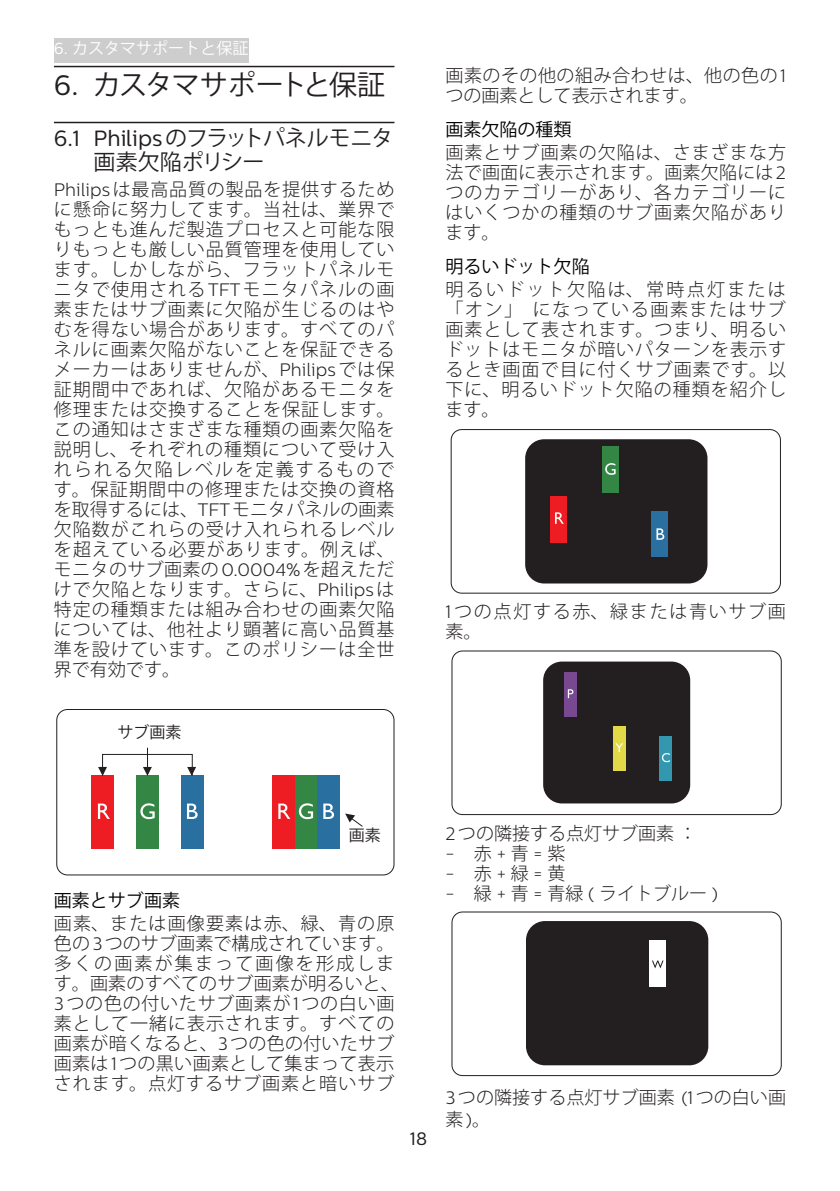
<style>
.page{position:relative;width:840px;height:1191px;background:#fff}
.page>*{position:absolute;margin:0;border:0;box-sizing:border-box;transform-origin:0 0}
.t1{font:28px "Koz Go Std";letter-spacing:-.055em;color:#231f20}
.t2{font:22px/24px "Koz Go Std";letter-spacing:-.03em;color:#231f20}
.chapter-paragraph{font:300 18px/20px "Koz Go Std";letter-spacing:.055em;color:#231f20;text-align:justify}
.chapter-paragraph-2{font:300 18px/20px "Koz Go Std";letter-spacing:.025em;color:#231f20}
.chapter-paragraph-3{font:300 18px "Koz Go Std";color:#231f20}
.chapter-paragraph-4{font:300 18px/21.6px "Koz Go Std";letter-spacing:.005em;color:#231f20}
.Heading_3{font:18px "Koz Go Std";color:#000}
.chapter-paragraph-5{font:300 18px/20px "Koz Go Std";letter-spacing:.095em;color:#231f20}
.t3{font:300 18px "Centrale Sans";color:#231f20}
.t4{font:18px "Centrale Sans";color:#231f20}
.t5{font:16px "Koz Go Std";color:#fff}
.t6{font:16px "Koz Go Std";color:#231f20}
.s1{font-family:"Centrale Sans"}
.s2{font-family:"Koz Go Std"}
</style>
<div class="page">
<div style="left:54px;top:38px;width:194px;height:25px;background:#cdcdcd"></div>
<hr style="left:54px;top:66px;width:340px;height:1px;background:#231f20">
<hr style="left:54px;top:122px;width:340px;height:1px;background:#231f20">
<div style="left:56px;top:709px;width:338px;height:166px;border:1px solid #231f20;border-radius:11px"></div>
<div style="left:92px;top:775px;width:22px;height:73px;background:#ee1d23"></div>
<div style="left:136px;top:775px;width:23px;height:73px;background:#348645"></div>
<div style="left:181px;top:775px;width:22px;height:73px;background:#296fa0"></div>
<svg style="left:98px;top:803px;width:12px;height:16px"></svg>
<svg style="left:140px;top:803px;width:14px;height:16px"></svg>
<svg style="left:187px;top:803px;width:10px;height:16px"></svg>
<div style="left:272px;top:775px;width:22px;height:73px;background:#ee1d23"></div>
<div style="left:294px;top:775px;width:23px;height:73px;background:#348645"></div>
<div style="left:317px;top:775px;width:23px;height:73px;background:#296fa0"></div>
<svg style="left:278px;top:803px;width:12px;height:16px"></svg>
<svg style="left:299px;top:803px;width:14px;height:16px"></svg>
<svg style="left:323px;top:803px;width:11px;height:16px"></svg>
<svg style="left:345px;top:813px;width:18px;height:14px"></svg>
<svg style="left:143px;top:747px;width:9px;height:27px"></svg>
<svg style="left:98px;top:767px;width:9px;height:8px"></svg>
<svg style="left:187px;top:767px;width:9px;height:7px"></svg>
<div style="left:102px;top:754px;width:91px;height:22px;border:1px solid #231f20"></div>
<div style="left:450px;top:429px;width:330px;height:164px;border:1px solid #231f20;border-radius:11px"></div>
<div style="left:525px;top:439px;width:182px;height:144px;background:#231f20;border-radius:19px"></div>
<div style="left:602px;top:446px;width:16px;height:46px;background:#348645"></div>
<svg style="left:605px;top:463px;width:10px;height:12px"></svg>
<div style="left:550px;top:496px;width:16px;height:46px;background:#ee1d23"></div>
<svg style="left:555px;top:512px;width:8px;height:12px"></svg>
<div style="left:650px;top:511px;width:17px;height:46px;background:#296fa0"></div>
<svg style="left:656px;top:528px;width:8px;height:12px"></svg>
<div style="left:451px;top:651px;width:330px;height:164px;border:1px solid #231f20;border-radius:11px"></div>
<div style="left:543px;top:661px;width:146px;height:142px;background:#231f20;border-radius:19px"></div>
<div style="left:563px;top:671px;width:13px;height:45px;background:#784890"></div>
<div style="left:612px;top:725px;width:13px;height:45px;background:#e3d848"></div>
<div style="left:659px;top:735px;width:12px;height:45px;background:#3297af"></div>
<svg style="left:567px;top:689px;width:6px;height:9px"></svg>
<svg style="left:615px;top:743px;width:7px;height:9px"></svg>
<svg style="left:661px;top:753px;width:8px;height:9px"></svg>
<div style="left:451px;top:911px;width:330px;height:164px;border:1px solid #231f20;border-radius:11px"></div>
<div style="left:525px;top:921px;width:183px;height:144px;background:#231f20;border-radius:19px"></div>
<div style="left:649px;top:939px;width:16px;height:47px;background:#fff"></div>
<svg style="left:652px;top:960px;width:11px;height:8px"></svg>
<p class="t5" style="left:54px;top:39px;width:196px"><span class="s1">6.</span> カスタマサポートと保証</p>
<p class="t1" style="left:54px;top:67px;width:332px"><span class="s1">6.</span> カスタマサポートと保証</p>
<p class="t2" style="left:94px;top:127px;width:301px;text-indent:-40px"><span class="s1">6.1 Philips</span>のフラットパネルモニタ画素欠陥ポリシー</p>
<p class="chapter-paragraph" style="left:54px;top:180px;width:342px"><span class="s1">Philips</span>は最高品質の製品を提供するために懸命に努力してます。当社は、業界でもっとも進んだ製造プロセスと可能な限りもっとも厳しい品質管理を使用しています。しかしながら、フラットパネルモニタで使用される<span class="s1">TFT</span>モニタパネルの画素またはサブ画素に欠陥が生じるのはやむを得ない場合があります。すべてのパネルに画素欠陥がないことを保証できるメーカーはありませんが、<span class="s1">Philips</span>では保証期間中であれば、欠陥があるモニタを修理または交換することを保証します。この通知はさまざまな種類の画素欠陥を説明し、それぞれの種類について受け入れられる欠陥レベルを定義するものです。保証期間中の修理または交換の資格を取得するには、<span class="s1">TFT</span>モニタパネルの画素欠陥数がこれらの受け入れられるレベルを超えている必要があります。例えば、モニタのサブ画素の<span class="s1">0.0004%</span>を超えただけで欠陥となります。さらに、<span class="s1">Philips</span>は特定の種類または組み合わせの画素欠陥については、他社より顕著に高い品質基準を設けています。このポリシーは全世界で有効です。</p>
<p class="t6" style="left:117px;top:722px;width:65px">サブ画素</p>
<p class="chapter-paragraph-2" style="left:445px;top:65px;width:342px">画素のその他の組み合わせは、他の色の<span class="s1">1</span>つの画素として表示されます。</p>
<p class="Heading_3" style="left:445px;top:118px;width:128px">画素欠陥の種類</p>
<p class="chapter-paragraph" style="left:445px;top:142px;width:342px">画素とサブ画素の欠陥は、さまざまな方法で画面に表示されます。画素欠陥には<span class="s1">2</span>つのカテゴリーがあり、各カテゴリーにはいくつかの種類のサブ画素欠陥があります。</p>
<p class="Heading_3" style="left:445px;top:255px;width:146px">明るいドット欠陥</p>
<p class="chapter-paragraph" style="left:445px;top:279px;width:342px">明るいドット欠陥は、常時点灯または「オン」になっている画素またはサブ画素として表されます。つまり、明るいドットはモニタが暗いパターンを表示するとき画面で目に付くサブ画素です。以下に、明るいドット欠陥の種類を紹介します。</p>
<p class="chapter-paragraph-5" style="left:445px;top:602px;width:342px"><span class="s1">1</span>つの点灯する赤、緑または青いサブ画素。</p>
<p class="t6" style="left:349px;top:825px;width:33px">画素</p>
<p class="Heading_3" style="left:54px;top:889px;width:127px">画素とサブ画素</p>
<p class="chapter-paragraph" style="left:54px;top:914px;width:346px;text-align:left">画素、または画像要素は赤、緑、青の原色の<span class="s1">3</span>つのサブ画素で構成されています。多くの画素が集まって画像を形成します。画素のすべてのサブ画素が明るいと、<br><span class="s1">3</span>つの色の付いたサブ画素が<span class="s1">1</span>つの白い画素として一緒に表示されます。すべての画素が暗くなると、<span class="s1">3</span>つの色の付いたサブ画素は<span class="s1">1</span>つの黒い画素として集まって表示されます。点灯するサブ画素と暗いサブ</p>
<p class="t4" style="left:410px;top:1128px;width:19px">18</p>
<p class="chapter-paragraph-3" style="left:445px;top:822px;width:252px"><span class="s1">2</span>つの隣接する点灯サブ画素：</p>
<p class="t3" style="left:445px;top:844px;width:121px">- <span class="s2">赤</span> + <span class="s2">青</span> = <span class="s2">紫</span></p>
<p class="t3" style="left:445px;top:864px;width:121px">- <span class="s2">赤</span> + <span class="s2">緑</span> = <span class="s2">黄</span></p>
<p class="chapter-paragraph-3" style="left:445px;top:882px;width:274px"><span class="s1">-</span> 緑 <span class="s1">+</span> 青 <span class="s1">=</span> 青緑 <span class="s1">(</span> ライトブルー <span class="s1">)</span></p>
<p class="chapter-paragraph-4" style="left:445px;top:1087px;width:342px"><span class="s1">3</span>つの隣接する点灯サブ画素 <span class="s1">(1</span>つの白い画素<span class="s1">)</span>。</p>
</div>
